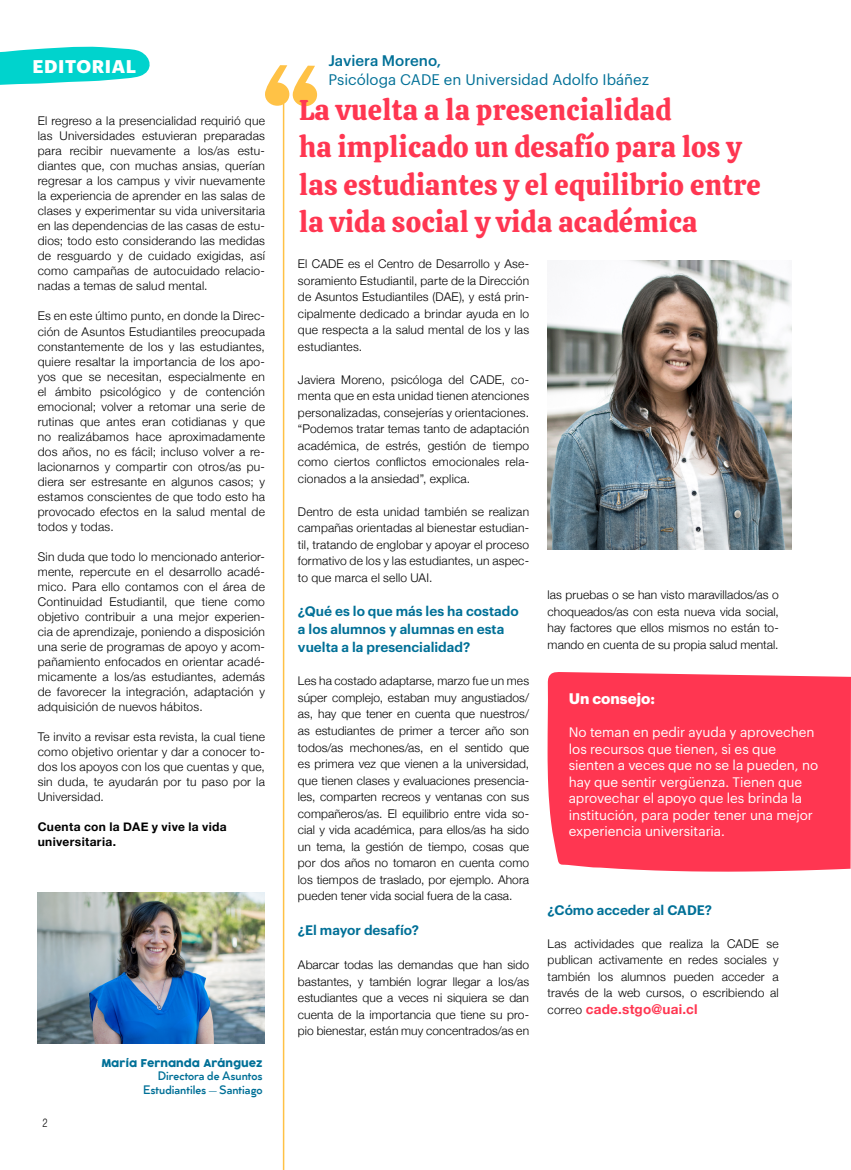
<style>
.page{position:relative;width:851px;height:1170px;background:#fff}
.page>*{position:absolute;margin:0;border:0;box-sizing:border-box;transform-origin:0 0}
.t1{font:28.5px/37.5px "Calistoga";letter-spacing:.01em;color:#ff3651}
.t2{font:700 18px "Graphik";letter-spacing:.035em;color:#fff}
.t3{font:15px "Graphik";color:#007097}
.t4{font:500 15px "Graphik";color:#007097}
.t5{font:700 15px "Graphik";color:#fff}
.t6{font:13.5px/16.5px "Graphik";letter-spacing:-.005em;color:#fff}
.t7{font:600 13.5px/18px "Graphik";color:#007097}
.t8{font:700 13.5px "Helvetica Neue";letter-spacing:.02em;color:#ff3651}
.t9{font:300 12px/15px "Helvetica Neue";letter-spacing:.015em;color:#000;text-align:justify}
.t10{font:500 12px/13.5px "Cocogoose Classic Trial";color:#007097;text-align:right}
.t11{font:700 12px/15px "Helvetica Neue";letter-spacing:.03em;color:#000}
.t12{font:300 12px "Helvetica LT Std";color:#000;scale:.75 1}
.t13{font:10.5px "Cocogoose";color:#007097}
.s1{font-weight:300;font-size:12px;color:#000}
</style>
<div class="page">
<svg style="left:0;top:46px;width:150px;height:39px"></svg>
<div style="left:547px;top:672px;width:303px;height:199px;background:#ff3651"></div>
<img style="left:547px;top:260px;width:244px;height:290px">
<img style="left:38px;top:892px;width:227px;height:151px">
<svg style="left:265px;top:65px;width:52px;height:41px"></svg>
<hr style="left:283px;top:104px;width:1px;height:1065px;background:#ffc246">
<h2 class="t2" style="left:32px;top:52px;width:105px">EDITORIAL</h2>
<p class="t4" style="left:328px;top:49px;width:114px">Javiera Moreno,</p>
<p class="t3" style="left:328px;top:69px;width:322px">Psicóloga CADE en Universidad Adolfo Ibáñez</p>
<h1 class="t1" style="left:299px;top:89px;width:463px">La vuelta a la presencialidad<br>ha implicado un desafío para los y las estudiantes y el equilibrio entre la vida social y vida académica</h1>
<p class="t9" style="left:38px;top:113px;width:229px">El regreso a la presencialidad requirió que las Universidades estuvieran preparadas para recibir nuevamente a los/as estu&shy;diantes que, con muchas ansias, querían regresar a los campus y vivir nuevamente la experiencia de aprender en las salas de clases y experimentar su vida universitaria en las dependencias de las casas de estu&shy;dios; todo esto considerando las medidas de resguardo y de cuidado exigidas, así como campañas de autocuidado relacio&shy;nadas a temas de salud mental.</p>
<p class="t9" style="left:38px;top:308px;width:229px">Es en este último punto, en donde la Direc&shy;ción de Asuntos Estudiantiles preocupada constantemente de los y las estudiantes, quiere resaltar la importancia de los apo&shy;yos que se necesitan, especialmente en el ámbito psicológico y de contención emocional; volver a retomar una serie de rutinas que antes eran cotidianas y que no realizábamos hace aproximadamente dos años, no es fácil; incluso volver a re&shy;lacionarnos y compartir con otros/as pu&shy;diera ser estresante en algunos casos; y estamos conscientes de que todo esto ha provocado efectos en la salud mental de todos y todas.</p>
<p class="t9" style="left:38px;top:548px;width:229px">Sin duda que todo lo mencionado anterior&shy;mente, repercute en el desarrollo acadé&shy;mico. Para ello contamos con el área de Continuidad Estudiantil, que tiene como objetivo contribuir a una mejor experien&shy;cia de aprendizaje, poniendo a disposición una serie de programas de apoyo y acom&shy;pañamiento enfocados en orientar acadé&shy;micamente a los/as estudiantes, además de favorecer la integración, adaptación y adquisición de nuevos hábitos.</p>
<p class="t9" style="left:38px;top:728px;width:229px">Te invito a revisar esta revista, la cual tiene como objetivo orientar y dar a conocer to&shy;dos los apoyos con los que cuentas y que, sin duda, te ayudarán por tu paso por la Universidad.</p>
<p class="t11" style="left:38px;top:819px;width:190px">Cuenta con la DAE y vive la vida universitaria.</p>
<p class="t9" style="left:298px;top:255px;width:232px;line-height:16.5px">El CADE es el Centro de Desarrollo y Ase&shy;soramiento Estudiantil, parte de la Dirección de Asuntos Estudiantiles (DAE), y está prin&shy;cipalmente dedicado a brindar ayuda en lo que respecta a la salud mental de los y las estudiantes.</p>
<p class="t9" style="left:298px;top:370px;width:233px;line-height:16.5px">Javiera Moreno, psicóloga del CADE, co&shy;menta que en esta unidad tienen atenciones personalizadas, consejerías y orientaciones. “Podemos tratar temas tanto de adaptación académica, de estrés, gestión de tiempo como ciertos conflictos emocionales rela&shy;cionados a la ansiedad”, explica.</p>
<p class="t9" style="left:298px;top:502px;width:233px;line-height:16.5px">Dentro de esta unidad también se realizan campañas orientadas al bienestar estudian&shy;til, tratando de englobar y apoyar el proceso formativo de los y las estudiantes, un aspec&shy;to que marca el sello UAI.</p>
<p class="t7" style="left:298px;top:601px;width:222px">¿Qué es lo que más les ha costado a los alumnos y alumnas en esta vuelta a la presencialidad?</p>
<p class="t9" style="left:298px;top:672px;width:233px;line-height:16.5px">Les ha costado adaptarse, marzo fue un mes súper complejo, estaban muy angustiados/ as, hay que tener en cuenta que nuestros/ as estudiantes de primer a tercer año son todos/as mechones/as, en el sentido que es primera vez que vienen a la universidad, que tienen clases y evaluaciones presencia&shy;les, comparten recreos y ventanas con sus compañeros/as. El equilibrio entre vida so&shy;cial y vida académica, para ellos/as ha sido un tema, la gestión de tiempo, cosas que por dos años no tomaron en cuenta como los tiempos de traslado, por ejemplo. Ahora pueden tener vida social fuera de la casa.</p>
<p class="t7" style="left:298px;top:919px;width:122px">¿El mayor desafío?</p>
<p class="t9" style="left:298px;top:955px;width:233px;line-height:16.5px">Abarcar todas las demandas que han sido bastantes, y también lograr llegar a los/as estudiantes que a veces ni siquiera se dan cuenta de la importancia que tiene su pro&shy;pio bienestar, están muy concentrados/as en</p>
<p class="t9" style="left:547px;top:586px;width:233px;line-height:16.5px">las pruebas o se han visto maravillados/as o choqueados/as con esta nueva vida social, hay factores que ellos mismos no están to&shy;mando en cuenta de su propia salud mental.</p>
<p class="t5" style="left:568px;top:687px;width:88px">Un consejo:</p>
<p class="t6" style="left:568px;top:722px;width:251px">No teman en pedir ayuda y aprovechen los recursos que tienen, si es que sienten a veces que no se la pueden, no hay que sentir vergüenza. Tienen que aprovechar el apoyo que les brinda la institución, para poder tener una mejor experiencia universitaria.</p>
<p class="t7" style="left:547px;top:899px;width:166px">¿Cómo acceder al CADE?</p>
<p class="t9" style="left:547px;top:934px;width:232px;line-height:16.5px">Las actividades que realiza la CADE se publican activamente en redes sociales y también los alumnos pueden acceder a través de la web cursos, o escribiendo al</p>
<p class="t8" style="left:547px;top:998px;width:151px"><span class="s1">correo</span> cade.stgo@uai.cl</p>
<p class="t12" style="left:43px;top:1114px;width:8px">2</p>
<p class="t13" style="left:101px;top:1055px;width:162px">María Fernanda Aránguez</p>
<p class="t10" style="left:143px;top:1068px;width:121px">Directora de Asuntos<br>Estudiantiles – Santiago</p>
</div>
